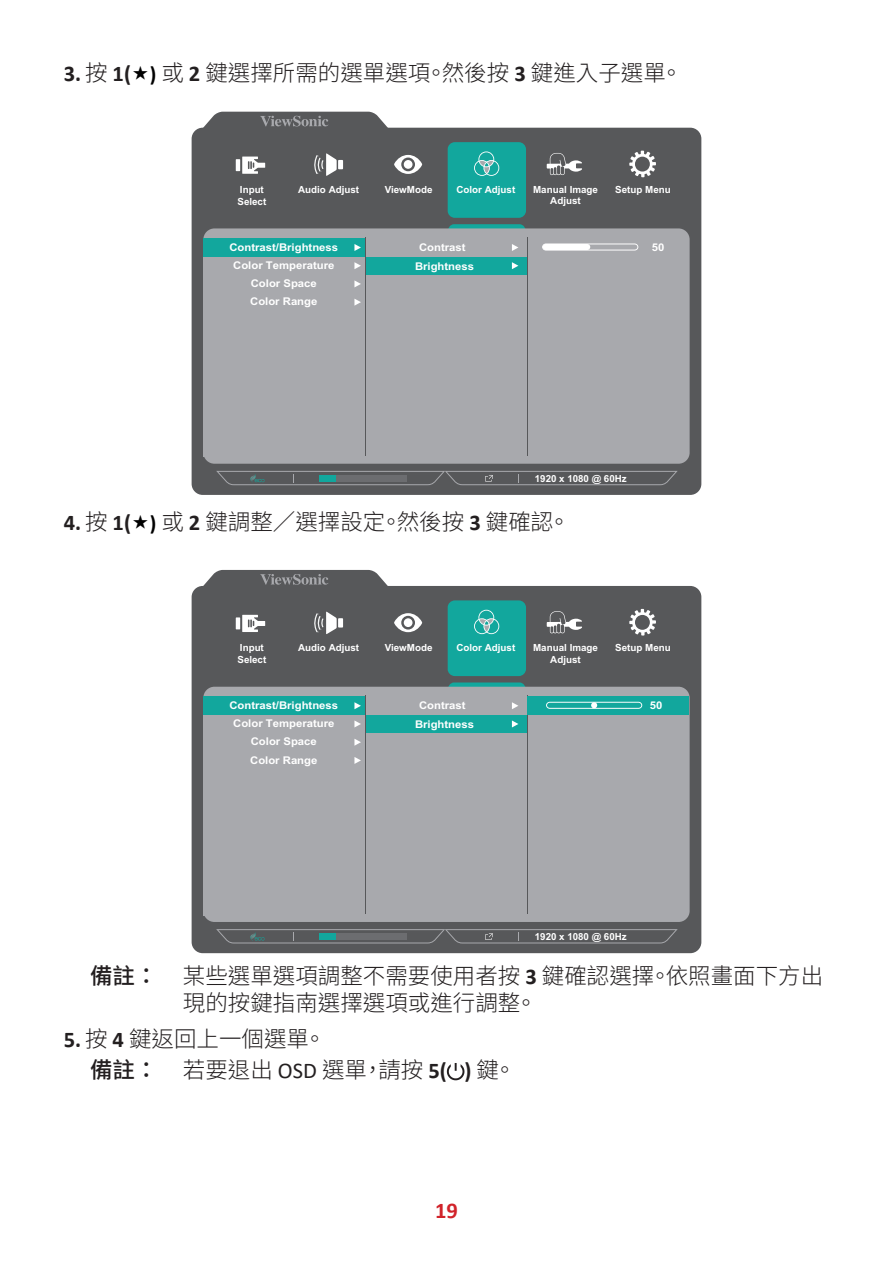
<style>
.page{position:relative;width:893px;height:1263px;background:#fff}
.page>*{position:absolute;margin:0;border:0;box-sizing:border-box;transform-origin:0 0}
.t1{font:300 22.5px/27px "Noto Sans TC";color:#231f20}
.t2{font:700 22.5px "Calibri";color:#d1232a}
.t3{font:700 10.65px/18.3px "Arial";color:#fff;text-align:center;scale:1.06 1}
.t4{font:700 9.75px/11.7px "Arial";color:#fff}
.s1{font-family:"Calibri";font-weight:700}
.s2{font-family:"Calibri";font-weight:700;font-size:21px;color:#000}
.s3{font-weight:500}
.s4{font-family:"Calibri";font-weight:400}
</style>
<div class="page">
<div style="left:192px;top:128px;width:509px;height:367px;background:#57585a;border-radius:11px"></div>
<svg style="left:449px;top:224px;width:76px;height:4px"></svg>
<div style="left:203px;top:228px;width:487px;height:236px;background:#a8a9ad;border-radius:11px"></div>
<div style="left:448px;top:142px;width:78px;height:76px;background:#12a79d;border-radius:7px"></div>
<svg style="left:354px;top:299px;width:7px;height:7px"></svg>
<svg style="left:354px;top:280px;width:7px;height:7px"></svg>
<div style="left:366px;top:257px;width:161px;height:18px;background:#12a79d"></div>
<svg style="left:354px;top:262px;width:7px;height:7px"></svg>
<div style="left:203px;top:238px;width:162px;height:19px;background:#12a79d"></div>
<svg style="left:354px;top:244px;width:7px;height:7px"></svg>
<svg style="left:512px;top:244px;width:6px;height:7px"></svg>
<svg style="left:512px;top:262px;width:6px;height:7px"></svg>
<div style="left:203px;top:439px;width:162px;height:18px;background:#a8a9ad"></div>
<hr style="left:527px;top:237px;width:1px;height:219px;background:#57585a">
<hr style="left:365px;top:237px;width:1px;height:219px;background:#57585a">
<svg style="left:216px;top:471px;width:462px;height:14px"></svg>
<svg style="left:198px;top:112px;width:195px;height:17px"></svg>
<svg style="left:542px;top:243px;width:96px;height:8px"></svg>
<div style="left:543px;top:244px;width:47px;height:6px;background:#fff;border-radius:3px"></div>
<svg style="left:629px;top:151px;width:27px;height:26px"></svg>
<svg style="left:474px;top:151px;width:25px;height:25px"></svg>
<svg style="left:394px;top:155px;width:28px;height:19px"></svg>
<div style="left:404px;top:160px;width:8px;height:9px;background:#fff;border-radius:50%"></div>
<svg style="left:547px;top:153px;width:35px;height:22px"></svg>
<hr style="left:236px;top:159px;width:4px;height:12px;background:#fff">
<svg style="left:242px;top:157px;width:23px;height:17px"></svg>
<div style="left:338px;top:160px;width:5px;height:9px;background:#fff"></div>
<svg style="left:314px;top:153px;width:23px;height:23px"></svg>
<div style="left:192px;top:586px;width:509px;height:367px;background:#57585a;border-radius:11px"></div>
<svg style="left:448px;top:682px;width:78px;height:5px"></svg>
<div style="left:203px;top:687px;width:487px;height:235px;background:#a8a9ad;border-radius:11px"></div>
<div style="left:448px;top:600px;width:78px;height:76px;background:#12a79d;border-radius:7px"></div>
<svg style="left:354px;top:757px;width:7px;height:7px"></svg>
<svg style="left:354px;top:739px;width:7px;height:7px"></svg>
<div style="left:366px;top:715px;width:161px;height:18px;background:#12a79d"></div>
<svg style="left:354px;top:720px;width:7px;height:7px"></svg>
<div style="left:203px;top:697px;width:162px;height:18px;background:#12a79d"></div>
<svg style="left:354px;top:702px;width:7px;height:7px"></svg>
<svg style="left:512px;top:702px;width:6px;height:7px"></svg>
<svg style="left:512px;top:720px;width:6px;height:7px"></svg>
<div style="left:203px;top:897px;width:162px;height:18px;background:#a8a9ad"></div>
<hr style="left:527px;top:695px;width:1px;height:219px;background:#57585a">
<hr style="left:365px;top:695px;width:1px;height:219px;background:#57585a">
<svg style="left:216px;top:929px;width:462px;height:14px"></svg>
<svg style="left:198px;top:570px;width:190px;height:17px"></svg>
<div style="left:528px;top:697px;width:161px;height:18px;background:#12a79d"></div>
<svg style="left:546px;top:702px;width:96px;height:7px"></svg>
<svg style="left:629px;top:609px;width:27px;height:26px"></svg>
<svg style="left:474px;top:610px;width:25px;height:24px"></svg>
<svg style="left:394px;top:613px;width:28px;height:19px"></svg>
<div style="left:404px;top:618px;width:8px;height:9px;background:#fff;border-radius:50%"></div>
<svg style="left:547px;top:611px;width:35px;height:22px"></svg>
<hr style="left:236px;top:617px;width:4px;height:12px;background:#fff">
<svg style="left:242px;top:615px;width:23px;height:17px"></svg>
<div style="left:338px;top:618px;width:5px;height:9px;background:#fff"></div>
<svg style="left:314px;top:611px;width:23px;height:23px"></svg>
<svg style="left:447px;top:1063px;width:17px;height:17px"></svg>
<h1 class="t1" style="left:64px;top:59px;width:620px"><span class="s1">3.</span> 按 <span class="s1">1(</span> <span class="s2">)</span> 或 <span class="s1">2</span> 鍵選擇所需的選單選項。然後按 <span class="s1">3</span> 鍵進入子選單。</h1>
<p class="t4" style="left:237px;top:184px;width:30px">Input<br>Select</p>
<p class="t4" style="left:298px;top:184px;width:63px">Audio Adjust</p>
<p class="t3" style="left:229px;top:238px;width:104px">Contrast/Brightness<br>Color Temperature<br>Color Space<br>Color Range</p>
<p class="t4" style="left:385px;top:184px;width:49px">ViewMode</p>
<p class="t4" style="left:456px;top:184px;width:60px">Color Adjust</p>
<p class="t4" style="left:533px;top:183px;width:66px">Manual Image</p>
<p class="t4" style="left:615px;top:184px;width:57px">Setup Menu</p>
<p class="t4" style="left:550px;top:195px;width:32px">Adjust</p>
<p class="t3" style="left:415px;top:237px;width:57px;line-height:19.2px">Contrast<br>Brightness</p>
<p class="t3" style="left:652px;top:238px;width:13px">50</p>
<p class="t4" style="left:535px;top:472px;width:93px">1920 x 1080 @ 60Hz</p>
<h1 class="t1" style="left:64px;top:509px;width:508px"><span class="s1">4.</span> 按 <span class="s1">1(</span> <span class="s2">)</span> 或 <span class="s1">2</span> 鍵調整／選擇設定。然後按 <span class="s1">3</span> 鍵確認。</h1>
<p class="t4" style="left:237px;top:642px;width:30px">Input<br>Select</p>
<p class="t4" style="left:298px;top:642px;width:63px">Audio Adjust</p>
<p class="t3" style="left:229px;top:696px;width:104px">Contrast/Brightness<br>Color Temperature<br>Color Space<br>Color Range</p>
<p class="t4" style="left:385px;top:642px;width:49px">ViewMode</p>
<p class="t4" style="left:456px;top:642px;width:60px">Color Adjust</p>
<p class="t4" style="left:533px;top:642px;width:66px">Manual Image</p>
<p class="t4" style="left:615px;top:642px;width:57px">Setup Menu</p>
<p class="t4" style="left:550px;top:653px;width:32px">Adjust</p>
<p class="t3" style="left:415px;top:696px;width:57px;line-height:19.2px">Contrast<br>Brightness</p>
<p class="t3" style="left:650px;top:696px;width:13px">50</p>
<p class="t4" style="left:535px;top:931px;width:93px">1920 x 1080 @ 60Hz</p>
<h1 class="t1" style="left:183px;top:963px;width:642px;text-indent:-93px"><span class="s3">備註：</span> 某些選單選項調整不需要使用者按 <span class="s1">3</span> 鍵確認選擇。依照畫面下方出現的按鍵指南選擇選項或進行調整。</h1>
<h1 class="t1" style="left:90px;top:1023px;width:427px;line-height:31.2px;text-indent:-26px"><span class="s1">5.</span> 按 <span class="s1">4</span> 鍵返回上一個選單。<br><span class="s3">備註：</span> 若要退出 <span class="s4">OSD</span> 選單，請按 <span class="s1">5( )</span> 鍵。</h1>
<h1 class="t2" style="left:435px;top:1194px;width:24px">19</h1>
</div>
